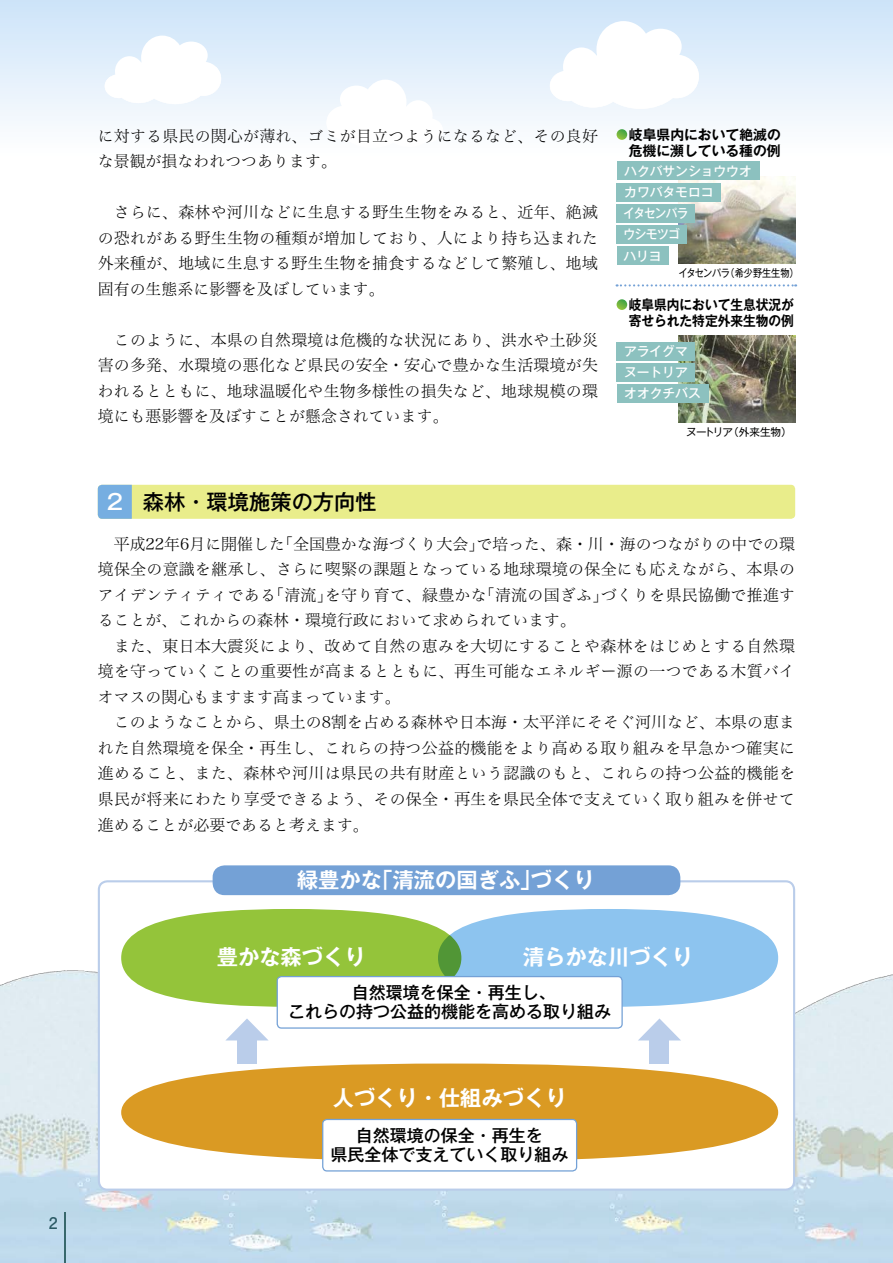
<style>
.page{position:relative;width:893px;height:1263px;background:#fff}
.page>*{position:absolute;margin:0;border:0;box-sizing:border-box;transform-origin:0 0}
.t1{font:700 21.3px "Gothic MB101 Pr 5 De";color:#fff}
.t2{font:500 21.3px "Gothic MB101 Pr 5";color:#000}
.t3{font:500 21.3px "Gothic MB101 Pr 6";color:#fff}
.t4{font:500 16.95px/19.2px "Gothic MB101 Pr 5";color:#000;text-align:center}
.t5{font:15.9px/25.5px "Hira Min Pro W2";letter-spacing:.02em;color:#000}
.t6{font:15.9px "Hira Min Pro W2";color:#000}
.t7{font:700 15.9px "Futo Go B101 Pr 5";color:#38686c}
.t8{font:700 13.8px/15.9px "Gothic MB101 Pr 5 De";color:#000;scale:.92 1}
.t9{font:700 13.8px/15.9px "Gothic MB101 Pr 5 De";color:#000;text-align:right}
.t10{font:500 12.75px/21.3px "Gothic MB101 Pr 5";color:#fff}
.t11{font:10.65px "Gothic MB101 Pr 5";letter-spacing:-.02em;color:#000;scale:.86 1}
.t12{font:10.65px "Gothic MB101 Pr 5";letter-spacing:-.02em;color:#000}
</style>
<div class="page">
<div style="left:0;top:0;width:893px;height:157px;background:linear-gradient(to bottom,#cce3f9,#fffffe)"></div>
<img style="left:0;top:935px;width:893px;height:328px">
<svg style="left:550px;top:21px;width:149px;height:88px"></svg>
<svg style="left:105px;top:36px;width:116px;height:68px"></svg>
<svg style="left:326px;top:80px;width:117px;height:68px"></svg>
<div style="left:98px;top:485px;width:697px;height:34px;background:#e9ed8b;border-radius:4px"></div>
<svg style="left:98px;top:485px;width:34px;height:34px"></svg>
<svg style="left:617px;top:129px;width:10px;height:11px"></svg>
<img style="left:678px;top:176px;width:117px;height:88px">
<div style="left:617px;top:162px;width:142px;height:18px;background:#8cc1bf"></div>
<div style="left:617px;top:183px;width:104px;height:18px;background:#8cc1bf"></div>
<div style="left:617px;top:204px;width:78px;height:18px;background:#8cc1bf"></div>
<div style="left:617px;top:225px;width:70px;height:19px;background:#8cc1bf"></div>
<div style="left:617px;top:247px;width:51px;height:18px;background:#8cc1bf"></div>
<svg style="left:617px;top:299px;width:10px;height:11px"></svg>
<img style="left:678px;top:335px;width:117px;height:88px">
<div style="left:617px;top:342px;width:78px;height:18px;background:#8cc1bf"></div>
<div style="left:617px;top:363px;width:78px;height:18px;background:#8cc1bf"></div>
<div style="left:617px;top:384px;width:91px;height:19px;background:#8cc1bf"></div>
<svg style="left:617px;top:284px;width:179px;height:2px"></svg>
<div style="left:99px;top:881px;width:695px;height:308px;background:#fff;border-radius:9px"></div>
<div style="left:98px;top:880px;width:697px;height:311px;border:2px solid #bacdea;border-radius:9px"></div>
<div style="left:213px;top:865px;width:467px;height:30px;background:#74a1d6;border-radius:12px"></div>
<div style="left:121px;top:909px;width:340px;height:98px;background:#94c43a;border-radius:50%"></div>
<div style="left:121px;top:1063px;width:657px;height:98px;background:#da9a23;border-radius:50%"></div>
<div style="left:438px;top:909px;width:340px;height:98px;background:#8dc4ef;border-radius:50%"></div>
<div style="left:277px;top:976px;width:345px;height:52px;background:#fff;border-radius:4px"></div>
<div style="left:277px;top:976px;width:346px;height:53px;border:1px solid #74a1d6;border-radius:4px"></div>
<div style="left:323px;top:1119px;width:254px;height:52px;background:#fff;border-radius:4px"></div>
<div style="left:322px;top:1119px;width:255px;height:52px;border:1px solid #74a1d6;border-radius:4px"></div>
<div style="left:650px;top:1031px;width:19px;height:32px;background:#bacdea"></div>
<svg style="left:638px;top:1018px;width:43px;height:22px"></svg>
<div style="left:237px;top:1031px;width:20px;height:32px;background:#bacdea"></div>
<svg style="left:226px;top:1019px;width:42px;height:21px"></svg>
<hr style="left:65px;top:1212px;width:1px;height:51px;background:#38686c">
<p class="t7" style="left:49px;top:1210px;width:10px">2</p>
<p class="t5" style="left:98px;top:121px;width:502px">に対する県民の関心が薄れ、ゴミが目立つようになるなど、その良好な景観が損なわれつつあります。</p>
<p class="t5" style="left:98px;top:198px;width:502px;text-align:justify">　さらに、森林や河川などに生息する野生生物をみると、近年、絶滅の恐れがある野生生物の種類が増加しており、人により持ち込まれた外来種が、地域に生息する野生生物を捕食するなどして繁殖し、地域固有の生態系に影響を及ぼしています。</p>
<p class="t5" style="left:98px;top:326px;width:502px;text-align:justify">　このように、本県の自然環境は危機的な状況にあり、洪水や土砂災害の多発、水環境の悪化など県民の安全・安心で豊かな生活環境が失われるとともに、地球温暖化や生物多様性の損失など、地球規模の環境にも悪影響を及ぼすことが懸念されています。</p>
<p class="t9" style="left:617px;top:125px;width:166px">岐阜県内において絶滅の　危機に瀕している種の例</p>
<p class="t10" style="left:623px;top:159px;width:130px">ハクバサンショウウオカワバタモロコ<br>イタセンパラ<br>ウシモツゴ<br>ハリヨ</p>
<p class="t8" style="left:629px;top:296px;width:181px">岐阜県内において生息状況が寄せられた特定外来生物の例</p>
<p class="t11" style="left:726px;top:264px;width:87px">（希少野生生物(</p>
<p class="t11" style="left:679px;top:264px;width:61px">イタセンパラ</p>
<p class="t10" style="left:624px;top:339px;width:78px">アライグマヌートリアオオクチバス</p>
<p class="t12" style="left:728px;top:423px;width:65px">（外来生物(</p>
<p class="t12" style="left:686px;top:423px;width:48px">ヌートリア</p>
<h1 class="t3" style="left:107px;top:484px;width:18px">2</h1>
<h1 class="t2" style="left:143px;top:484px;width:235px">森林・環境施策の方向性</h1>
<p class="t6" style="left:277px;top:530px;width:209px">「全国豊かな海づくり大会」</p>
<p class="t6" style="left:98px;top:530px;width:189px">　平成22年6月に開催した</p>
<p class="t5" style="left:98px;top:555px;width:699px">境保全の意識を継承し、さらに喫緊の課題となっている地球環境の保全にも応えながら、本県の</p>
<p class="t5" style="left:601px;top:581px;width:196px">づくりを県民協働で推進す</p>
<p class="t6" style="left:476px;top:530px;width:320px">で培った、森・川・海のつながりの中での環</p>
<p class="t5" style="left:479px;top:581px;width:131px">「清流の国ぎふ」</p>
<p class="t5" style="left:268px;top:581px;width:66px">「清流」</p>
<p class="t5" style="left:325px;top:581px;width:163px">を守り育て、緑豊かな</p>
<p class="t5" style="left:98px;top:581px;width:699px">アイデンティティである<br>ることが、これからの森林・環境行政において求められています。<br>　また、東日本大震災により、改めて自然の恵みを大切にすることや森林をはじめとする自然環境を守っていくことの重要性が高まるとともに、再生可能なエネルギー源の一つである木質バイオマスの関心もますます高まっています。<br>　このようなことから、県土の8割を占める森林や日本海・太平洋にそそぐ河川など、本県の恵まれた自然環境を保全・再生し、これらの持つ公益的機能をより高める取り組みを早急かつ確実に進めること、また、森林や河川は県民の共有財産という認識のもと、これらの持つ公益的機能を県民が将来にわたり享受できるよう、その保全・再生を県民全体で支えていく取り組みを併せて進めることが必要であると考えます。</p>
<h1 class="t1" style="left:531px;top:862px;width:65px">づくり</h1>
<h1 class="t1" style="left:371px;top:862px;width:172px">「清流の国ぎふ」</h1>
<h1 class="t1" style="left:297px;top:862px;width:87px">緑豊かな</h1>
<h1 class="t1" style="left:217px;top:939px;width:150px">豊かな森づくり</h1>
<h1 class="t1" style="left:523px;top:939px;width:172px">清らかな川づくり</h1>
<p class="t4" style="left:288px;top:982px;width:325px">自然環境を保全・再生し、<br>これらの持つ公益的機能を高める取り組み</p>
<h1 class="t1" style="left:333px;top:1080px;width:235px">人づくり・仕組みづくり</h1>
<p class="t4" style="left:330px;top:1125px;width:240px">自然環境の保全・再生を<br>県民全体で支えていく取り組み</p>
</div>
